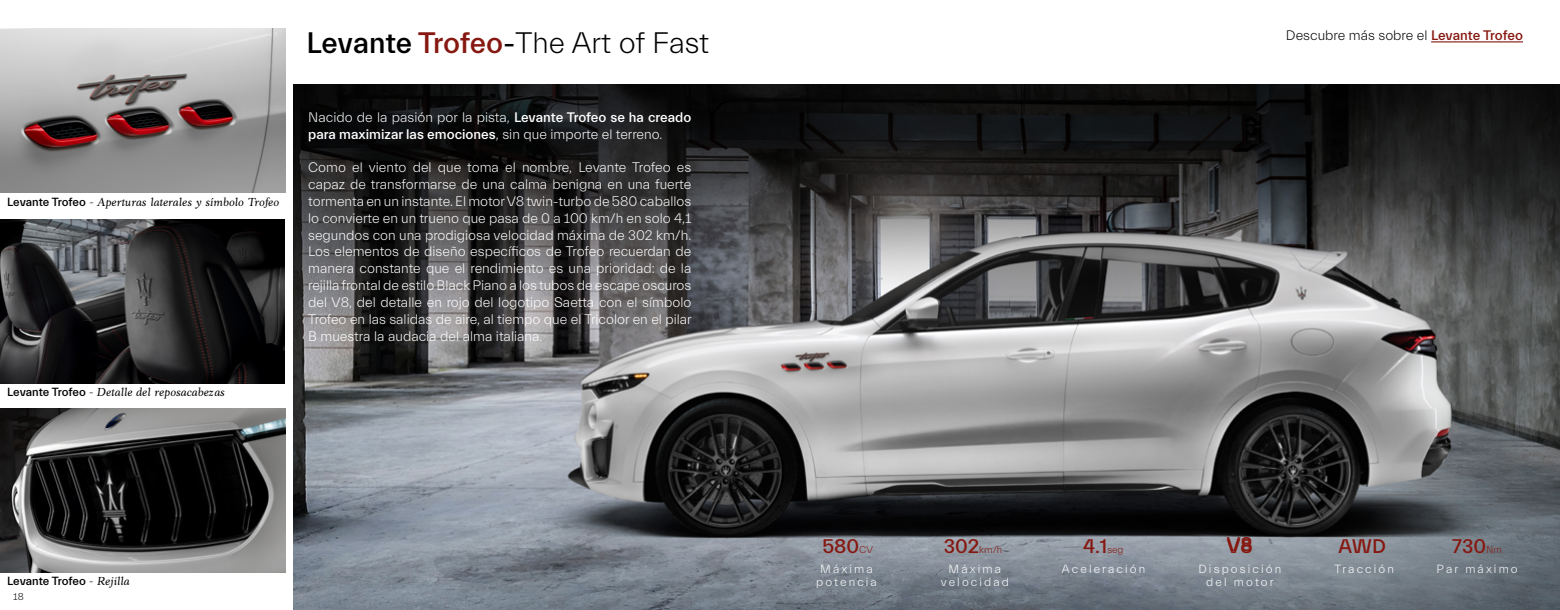
<style>
.page{position:relative;width:1560px;height:610px;background:#fff}
.page>*{position:absolute;margin:0;border:0;box-sizing:border-box;transform-origin:0 0}
.t1{font:300 30px "Everett";color:#000}
.t2{font:500 20px "Everett";color:#861811}
.t3{font:300 14px/16.8px "Everett";color:#fff}
.t4{font:300 14px "Everett";color:#000}
.t5{font:italic 12px "Anko";color:#000}
.t6{font:300 12px/13px "Everett";letter-spacing:.175em;color:#fff;text-align:center}
.t7{font:500 12px "Everett";letter-spacing:-.01em;color:#000}
.t8{font:300 10px "Everett";color:#861811}
.t9{font:300 10px "Everett";color:#000}
.s1{font-family:"Everett";font-weight:500;font-style:normal}
.s2{font-family:"Everett";font-weight:300;font-style:normal}
.s3{font-weight:500}
.s4{font-weight:500;color:#861811}
.s5{font-weight:300}
.s6{font-family:"Anko";font-weight:400;font-style:italic}
.s7{font-weight:300;font-size:10px}
.s8{font-weight:500;font-size:20px}
</style>
<div class="page">
<img style="left:294px;top:84px;width:1265px;height:525px">
<hr style="left:1430px;top:41px;width:92px;height:1px;background:#861811">
<img style="left:0;top:28px;width:285px;height:165px">
<img style="left:0;top:408px;width:285px;height:164px">
<img style="left:0;top:219px;width:284px;height:164px">
<p class="t5" style="left:7px;top:195px;width:273px"><span class="s1">Levante Trofeo</span> <span class="s2">-</span> Aperturas laterales y símbolo Trofeo</p>
<p class="t5" style="left:7px;top:385px;width:219px"><span class="s1">Levante Trofeo</span> <span class="s2">-</span> Detalle del reposacabezas</p>
<h1 class="t1" style="left:306px;top:27px;width:404px"><span class="s3">Levante</span> <span class="s4">Trofeo</span><span class="s3">-</span>The Art of Fast</h1>
<p class="t3" style="left:308px;top:109px;width:384px">Nacido de la pasión por la pista, <span class="s3">Levante Trofeo se ha creado para maximizar las emociones</span>, sin que importe el terreno.</p>
<p class="t3" style="left:308px;top:159px;width:385px;text-align:justify">Como el viento del que toma el nombre, Levante Trofeo es capaz de transformarse de una calma benigna en una fuerte tormenta en un instante. El motor V8 twin-turbo de 580 caballos lo convierte en un trueno que pasa de 0 a 100 km/h en solo 4,1 segundos con una prodigiosa velocidad máxima de 302 km/h.<br>Los elementos de diseño específicos de Trofeo recuerdan de manera constante que el rendimiento es una prioridad: de la rejilla frontal de estilo Black Piano a los tubos de escape oscuros del V8, del detalle en rojo del logotipo Saetta con el símbolo Trofeo en las salidas de aire, al tiempo que el Tricolor en el pilar B muestra la audacia del alma italiana.</p>
<p class="t7" style="left:7px;top:574px;width:124px">Levante Trofeo <span class="s5">-</span> <span class="s6">Rejilla</span></p>
<p class="t9" style="left:13px;top:591px;width:12px">18</p>
<p class="t4" style="left:1285px;top:27px;width:238px">Descubre más sobre el <span class="s4">Levante Trofeo</span></p>
<h2 class="t2" style="left:1226px;top:533px;width:27px">V8</h2>
<h2 class="t2" style="left:822px;top:535px;width:52px">580<span class="s7">CV</span></h2>
<p class="t8" style="left:943px;top:544px;width:60px"><span class="s8">302</span>km/h</p>
<h2 class="t2" style="left:1082px;top:535px;width:42px">4.1<span class="s7">seg</span></h2>
<h2 class="t2" style="left:1338px;top:535px;width:49px">AWD</h2>
<h2 class="t2" style="left:1451px;top:535px;width:51px">730<span class="s7">Nm</span></h2>
<p class="t6" style="left:816px;top:562px;width:62px">Máxima potencia</p>
<p class="t6" style="left:948px;top:562px;width:54px">Máxima</p>
<p class="t6" style="left:1061px;top:562px;width:85px">Aceleración</p>
<p class="t6" style="left:940px;top:575px;width:70px">velocidad</p>
<p class="t6" style="left:1198px;top:562px;width:84px">Disposición del motor</p>
<p class="t6" style="left:1334px;top:562px;width:61px">Tracción</p>
<p class="t6" style="left:1436px;top:562px;width:83px">Par máximo</p>
</div>
